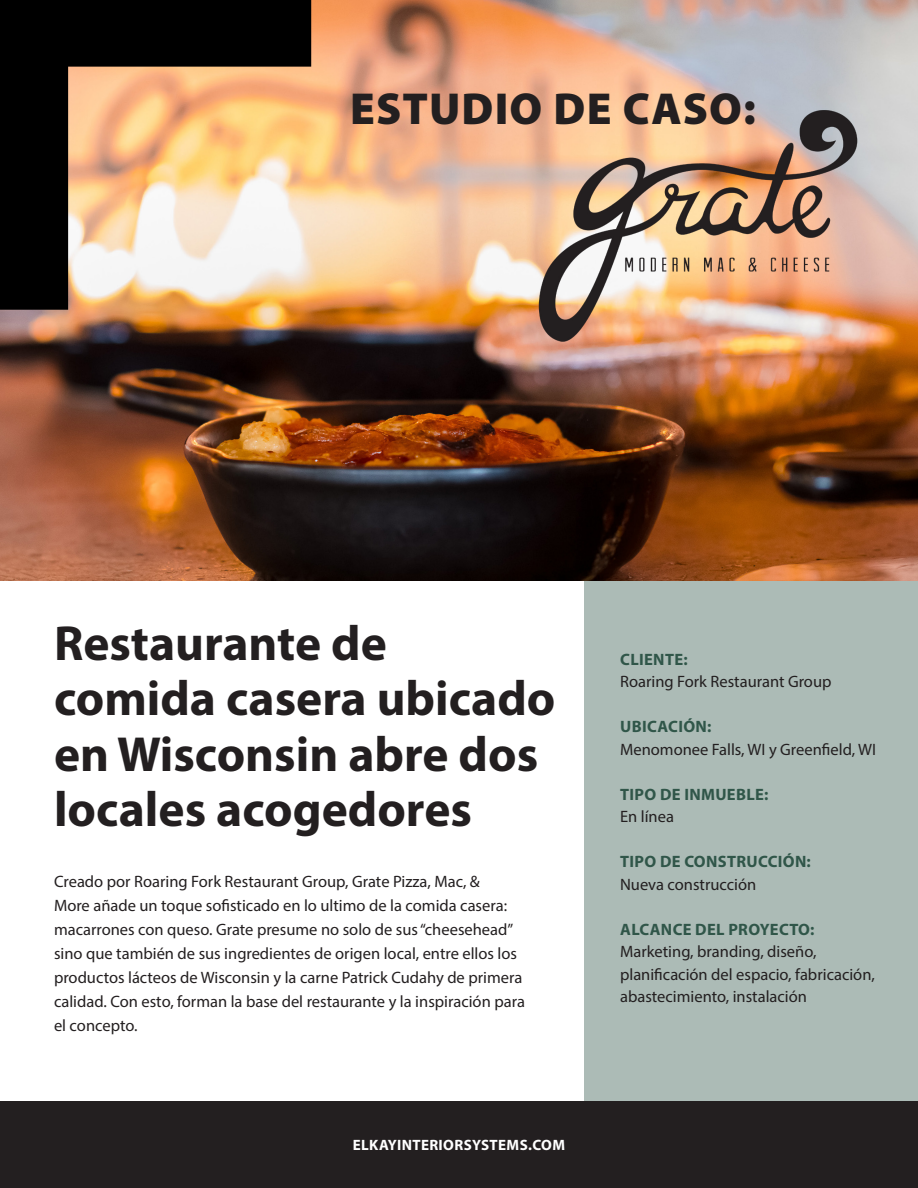
<style>
.page{position:relative;width:918px;height:1188px;background:#fff}
.page>*{position:absolute;margin:0;border:0;box-sizing:border-box;transform-origin:0 0}
.t1{font:700 49.5px/55.5px "Myriad Pro";color:#231f20}
.t2{font:900 45px "Myriad Pro";letter-spacing:.025em;color:#231f20}
.t3{font:16.5px/24px "Myriad Pro";color:#231f20}
.t4{font:700 16.5px/22.5px "Myriad Pro";letter-spacing:.02em;color:#305649}
.t5{font:700 15px "Myriad Pro";letter-spacing:.025em;color:#fff}
.s1{font-weight:700;color:#305649}
.s2{font-weight:400;color:#231f20}
</style>
<div class="page">
<div style="left:584px;top:580px;width:334px;height:536px;background:#acbbb6"></div>
<img style="left:0;top:0;width:918px;height:580px">
<img style="left:531px;top:101px;width:334px;height:247px">
<div style="left:0;top:1102px;width:918px;height:86px;background:#231f20"></div>
<svg style="left:0;top:0;width:311px;height:310px;background:#978066"></svg>
<p class="t2" style="left:350px;top:79px;width:407px">ESTUDIO DE CASO:</p>
<p class="t1" style="left:54px;top:614px;width:503px">Restaurante de comida casera ubicado en Wisconsin abre dos locales acogedores</p>
<p class="t3" style="left:54px;top:869px;width:472px">Creado por Roaring Fork Restaurant Group, Grate Pizza, Mac, &amp;<br>More añade un toque sofisticado en lo ultimo de la comida casera: macarrones con queso. Grate presume no solo de sus “cheesehead” sino que también de sus ingredientes de origen local, entre ellos los productos lácteos de Wisconsin y la carne Patrick Cudahy de primera calidad. Con esto, forman la base del restaurante y la inspiración para el concepto.</p>
<p class="t5" style="left:353px;top:1135px;width:214px">ELKAYINTERIORSYSTEMS.COM</p>
<p class="t3" style="left:620px;top:648px;width:213px;line-height:22.5px"><span class="s1">CLIENTE:<br></span>Roaring Fork Restaurant Group</p>
<p class="t3" style="left:620px;top:715px;width:257px;line-height:22.5px"><span class="s1">UBICACIÓN:<br></span>Menomonee Falls, WI y Greenfield, WI</p>
<p class="t4" style="left:620px;top:782px;width:150px">TIPO DE INMUEBLE:<br><span class="s2">En línea</span></p>
<p class="t4" style="left:620px;top:850px;width:192px">TIPO DE CONSTRUCCIÓN:<br><span class="s2">Nueva construcción</span></p>
<p class="t3" style="left:620px;top:918px;width:256px;line-height:22.5px"><span class="s1">ALCANCE DEL PROYECTO:<br></span>Marketing, branding, diseño, planificación del espacio, fabricación, abastecimiento, instalación</p>
</div>
